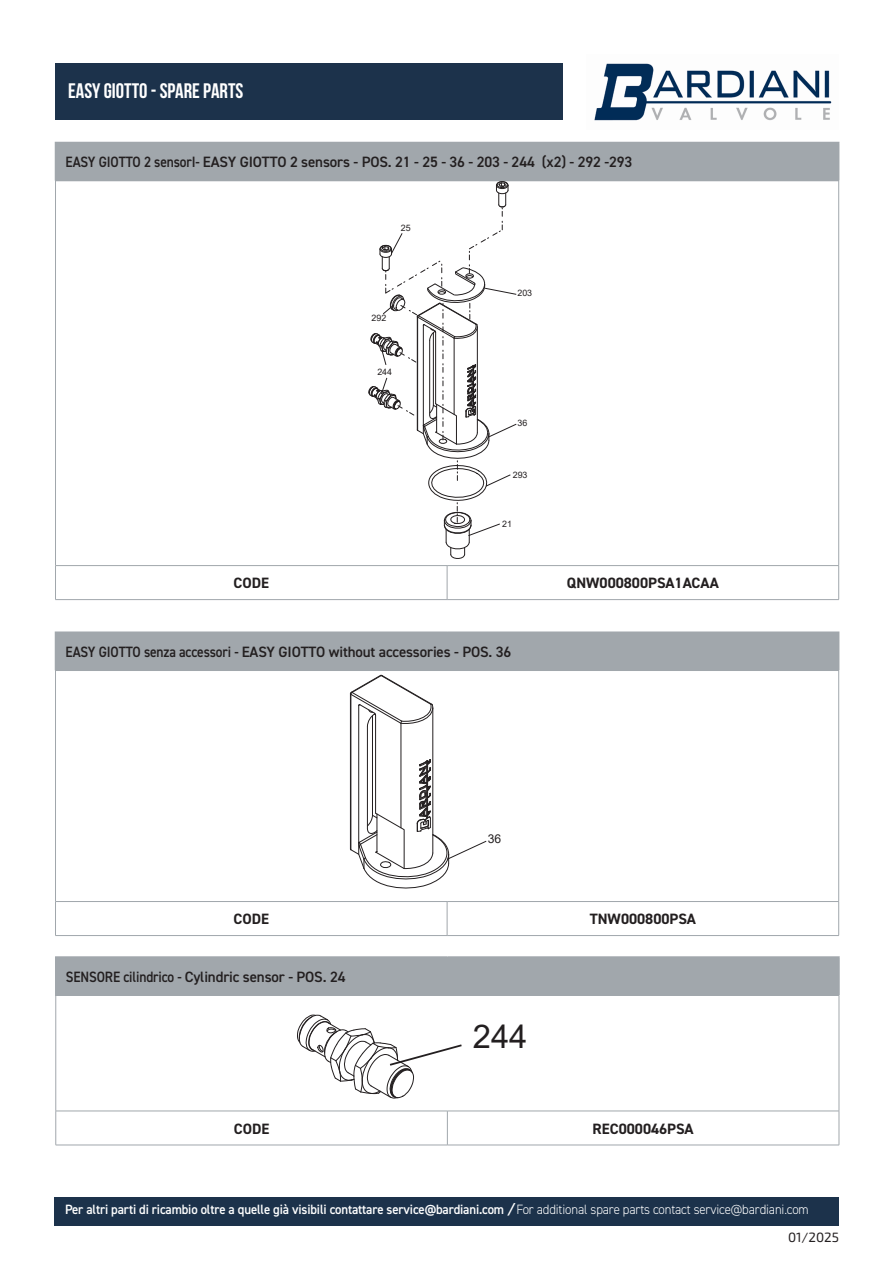
<style>
.page{position:relative;width:893px;height:1263px;background:#fff}
.page>*{position:absolute;margin:0;border:0;box-sizing:border-box;transform-origin:0 0}
.t1{font:32.7px "Arial";color:#231f20}
.t2{font:700 21px "Bebas Neue";color:#fff}
.t3{font:600 15px "DIN2014";letter-spacing:-.01em;color:#231f20;scale:.9 1}
.t4{font:700 15px "DIN2014";color:#231f20}
.t5{font:600 13.5px "DIN2014";letter-spacing:-.01em;color:#fff;scale:.95 1}
.t6{font:13.5px "Exo Soft";color:#231f20}
.t7{font:12.15px "Arial";color:#231f20}
.t8{font:8.85px "Arial";color:#231f20}
.s1{font-weight:700;font-style:italic}
.s2{font-weight:300}
</style>
<div class="page">
<img style="left:594px;top:63px;width:238px;height:58px">
<div style="left:54px;top:1197px;width:785px;height:29px;background:#1c324b"></div>
<div style="left:55px;top:64px;width:508px;height:56px;background:#1c324b"></div>
<div style="left:56px;top:142px;width:783px;height:39px;background:#a1a7ac"></div>
<hr style="left:55px;top:142px;width:392px;height:1px;background:#a1a7ac">
<hr style="left:55px;top:143px;width:1px;height:38px;background:#a1a7ac">
<hr style="left:55px;top:181px;width:1px;height:384px;background:#a1a7ac">
<hr style="left:838px;top:181px;width:1px;height:384px;background:#a1a7ac">
<hr style="left:55px;top:565px;width:392px;height:1px;background:#a1a7ac">
<hr style="left:55px;top:566px;width:1px;height:33px;background:#a1a7ac">
<hr style="left:447px;top:565px;width:392px;height:1px;background:#a1a7ac">
<hr style="left:447px;top:566px;width:1px;height:33px;background:#a1a7ac">
<hr style="left:838px;top:566px;width:1px;height:33px;background:#a1a7ac">
<hr style="left:55px;top:599px;width:392px;height:1px;background:#a1a7ac">
<hr style="left:447px;top:599px;width:392px;height:1px;background:#a1a7ac">
<svg style="left:369px;top:181px;width:148px;height:378px"></svg>
<div style="left:56px;top:632px;width:783px;height:38px;background:#a1a7ac"></div>
<hr style="left:55px;top:631px;width:392px;height:2px;background:#a1a7ac">
<hr style="left:55px;top:633px;width:1px;height:37px;background:#a1a7ac">
<hr style="left:447px;top:631px;width:392px;height:2px;background:#a1a7ac">
<hr style="left:55px;top:670px;width:392px;height:1px;background:#a1a7ac">
<hr style="left:55px;top:671px;width:1px;height:230px;background:#a1a7ac">
<hr style="left:447px;top:670px;width:392px;height:1px;background:#a1a7ac">
<hr style="left:838px;top:671px;width:1px;height:230px;background:#a1a7ac">
<hr style="left:55px;top:901px;width:392px;height:1px;background:#a1a7ac">
<hr style="left:55px;top:902px;width:1px;height:33px;background:#a1a7ac">
<hr style="left:447px;top:901px;width:392px;height:1px;background:#a1a7ac">
<hr style="left:447px;top:902px;width:1px;height:33px;background:#a1a7ac">
<hr style="left:838px;top:902px;width:1px;height:33px;background:#a1a7ac">
<hr style="left:55px;top:935px;width:392px;height:1px;background:#a1a7ac">
<hr style="left:447px;top:935px;width:392px;height:1px;background:#a1a7ac">
<hr style="left:351px;top:694px;width:1px;height:156px;background:#231f20">
<hr style="left:350px;top:694px;width:1px;height:155px;background:#231f20">
<hr style="left:358px;top:705px;width:1px;height:138px;background:#231f20">
<hr style="left:367px;top:726px;width:1px;height:102px;background:#231f20">
<hr style="left:375px;top:715px;width:1px;height:98px;background:#231f20">
<hr style="left:401px;top:723px;width:1px;height:105px;background:#231f20">
<hr style="left:433px;top:708px;width:1px;height:145px;background:#231f20">
<svg style="left:350px;top:759px;width:137px;height:130px"></svg>
<svg style="left:350px;top:675px;width:83px;height:51px"></svg>
<hr style="left:372px;top:715px;width:1px;height:100px;background:#231f20">
<div style="left:56px;top:957px;width:783px;height:38px;background:#a1a7ac"></div>
<hr style="left:55px;top:956px;width:392px;height:2px;background:#a1a7ac">
<hr style="left:55px;top:958px;width:2px;height:37px;background:#a1a7ac">
<hr style="left:447px;top:956px;width:393px;height:2px;background:#a1a7ac">
<hr style="left:838px;top:958px;width:2px;height:37px;background:#a1a7ac">
<hr style="left:56px;top:995px;width:391px;height:1px;background:#a1a7ac">
<hr style="left:56px;top:995px;width:1px;height:116px;background:#a1a7ac">
<hr style="left:447px;top:995px;width:392px;height:1px;background:#a1a7ac">
<hr style="left:839px;top:995px;width:1px;height:116px;background:#a1a7ac">
<hr style="left:56px;top:1111px;width:391px;height:1px;background:#a1a7ac">
<hr style="left:56px;top:1111px;width:1px;height:34px;background:#a1a7ac">
<hr style="left:447px;top:1111px;width:392px;height:1px;background:#a1a7ac">
<hr style="left:447px;top:1111px;width:1px;height:34px;background:#a1a7ac">
<hr style="left:839px;top:1111px;width:1px;height:34px;background:#a1a7ac">
<hr style="left:56px;top:1145px;width:391px;height:1px;background:#a1a7ac">
<hr style="left:447px;top:1145px;width:392px;height:1px;background:#a1a7ac">
<svg style="left:297px;top:1014px;width:165px;height:85px"></svg>
<p class="t2" style="left:68px;top:79px;width:177px">EASY GIOTTO - SPARE PARTS</p>
<p class="t3" style="left:66px;top:152px;width:631px">EASY GIOTTO 2 sensorI- EASY GIOTTO 2 sensors - POS. 21 - 25 - 36 - 203 - 244 (x2) - 292 -293</p>
<p class="t8" style="left:401px;top:222px;width:11px">25</p>
<p class="t8" style="left:371px;top:312px;width:16px">292</p>
<p class="t8" style="left:377px;top:366px;width:16px">244</p>
<p class="t8" style="left:517px;top:287px;width:16px">203</p>
<p class="t8" style="left:517px;top:416px;width:11px">36</p>
<p class="t8" style="left:513px;top:469px;width:16px">293</p>
<p class="t8" style="left:502px;top:518px;width:11px">21</p>
<p class="t4" style="left:234px;top:573px;width:37px">CODE</p>
<p class="t4" style="left:567px;top:573px;width:153px">QNW000800PSA1ACAA</p>
<p class="t3" style="left:66px;top:642px;width:497px">EASY GIOTTO senza accessori - EASY GIOTTO without accessories - POS. 36</p>
<p class="t7" style="left:488px;top:831px;width:15px">36</p>
<p class="t4" style="left:234px;top:909px;width:37px">CODE</p>
<p class="t4" style="left:590px;top:909px;width:108px">TNW000800PSA</p>
<p class="t3" style="left:66px;top:967px;width:312px">SENSORE cilindrico - Cylindric sensor - POS. 24</p>
<p class="t1" style="left:473px;top:1014px;width:56px">244</p>
<p class="t4" style="left:234px;top:1119px;width:37px">CODE</p>
<p class="t4" style="left:593px;top:1119px;width:103px">REC000046PSA</p>
<p class="t5" style="left:65px;top:1200px;width:784px">Per altri parti di ricambio oltre a quelle già visibili contattare service@bardiani.com <span class="s1">/</span> <span class="s2">For additional spare parts contact service@bardiani.com</span></p>
<p class="t6" style="left:788px;top:1229px;width:52px">01/2025</p>
</div>
